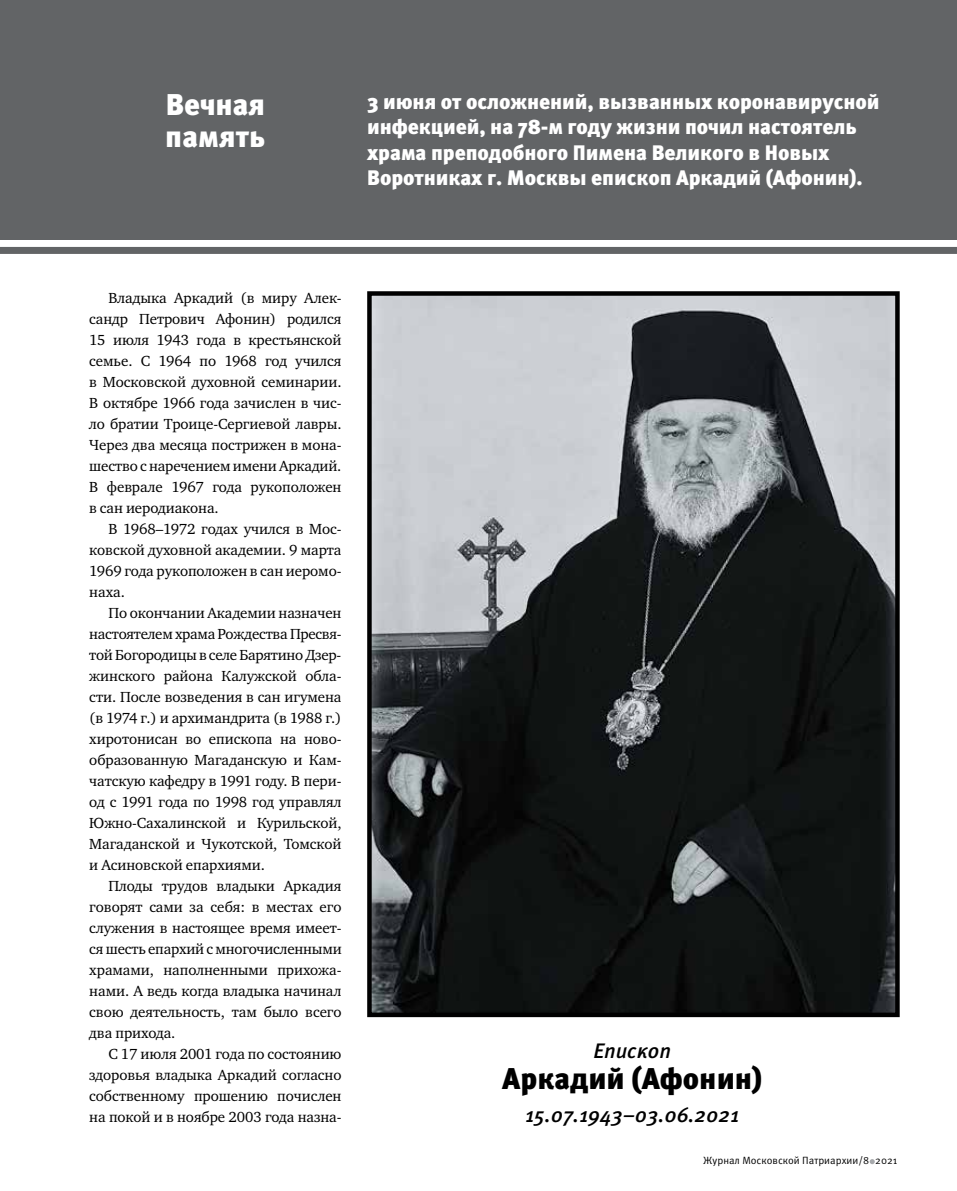
<style>
.page{position:relative;width:957px;height:1191px;background:#fff}
.page>*{position:absolute;margin:0;border:0;box-sizing:border-box;transform-origin:0 0}
.t1{font:900 30px "Meta Pro";color:#000}
.t2{font:900 30px/31.5px "Meta Pro";color:#fff}
.t3{font:900 21px/25.5px "Meta Pro";letter-spacing:-.005em;color:#fff}
.t4{font:italic 500 21px "Meta Pro";letter-spacing:-.005em;color:#000}
.t5{font:15px/21px "Charter ITC";letter-spacing:-.005em;color:#000;text-align:justify}
.t6{font:10.5px "Meta Pro";color:#000}
</style>
<div class="page">
<svg style="left:869px;top:1159px;width:6px;height:5px"></svg>
<img style="left:372px;top:296px;width:522px;height:716px">
<div style="left:367px;top:291px;width:532px;height:726px;border:4px solid #000"></div>
<div style="left:0;top:0;width:957px;height:240px;background:#626466"></div>
<div style="left:0;top:247px;width:957px;height:7px;background:#626466"></div>
<h1 class="t2" style="left:165px;top:90px;width:102px">Вечная память</h1>
<h2 class="t3" style="left:367px;top:89px;width:514px">3 июня от осложнений, вызванных коронавирусной инфекцией, на 78-м году жизни почил настоятель храма преподобного Пимена Великого в Новых Воротниках г. Москвы епископ Аркадий (Афонин).</h2>
<p class="t5" style="left:89px;top:287px;width:254px;text-indent:19px">Владыка Аркадий (в миру Алек&shy;сандр Петрович Афонин) родился 15 июля 1943 года в крестьянской семье. С 1964 по 1968 год учился в Московской духовной семинарии.<br>В октябре 1966 года зачислен в чис&shy;ло братии Троице-Сергиевой лавры.<br>Через два месяца пострижен в мона&shy;шество с наречением имени Аркадий.<br>В феврале 1967 года рукоположен в сан иеродиакона.</p>
<p class="t5" style="left:89px;top:518px;width:254px;text-indent:19px">В 1968–1972 годах учился в Мос&shy;ковской духовной академии. 9 марта 1969 года рукоположен в сан иеромо&shy;наха.</p>
<p class="t5" style="left:89px;top:602px;width:254px;text-indent:19px">По окончании Академии назначен настоятелем храма Рождества Пресвя&shy;той Богородицы в селе Барятино Дзер&shy;жинского района Калужской обла&shy;сти. После возведения в сан игумена (в 1974 г.) и архимандрита (в 1988 г.) хиротонисан во епископа на ново&shy;образованную Магаданскую и Кам&shy;чатскую кафедру в 1991 году. В пери&shy;од с 1991 года по 1998 год управлял Южно-Сахалинской и Курильской, Магаданской и Чукотской, Томской и Асиновской епархиями.</p>
<p class="t5" style="left:89px;top:875px;width:254px;text-indent:19px">Плоды трудов владыки Аркадия говорят сами за себя: в местах его служения в настоящее время имеет&shy;ся шесть епархий с многочисленными храмами, наполненными прихожа&shy;нами. А ведь когда владыка начинал свою деятельность, там было всего два прихода.</p>
<p class="t5" style="left:89px;top:1043px;width:254px;text-indent:19px">С 17 июля 2001 года по состоянию здоровья владыка Аркадий согласно собственному прошению почислен на покой и в ноябре 2003 года назна-</p>
<h2 class="t4" style="left:593px;top:1037px;width:79px">Епископ</h2>
<h1 class="t1" style="left:502px;top:1060px;width:261px">Аркадий (Афонин)</h1>
<h2 class="t4" style="left:525px;top:1101px;width:216px">15.07.1943–03.06.2021</h2>
<p class="t6" style="left:703px;top:1153px;width:196px">Журнал Московской Патриархии/8 2021</p>
</div>
